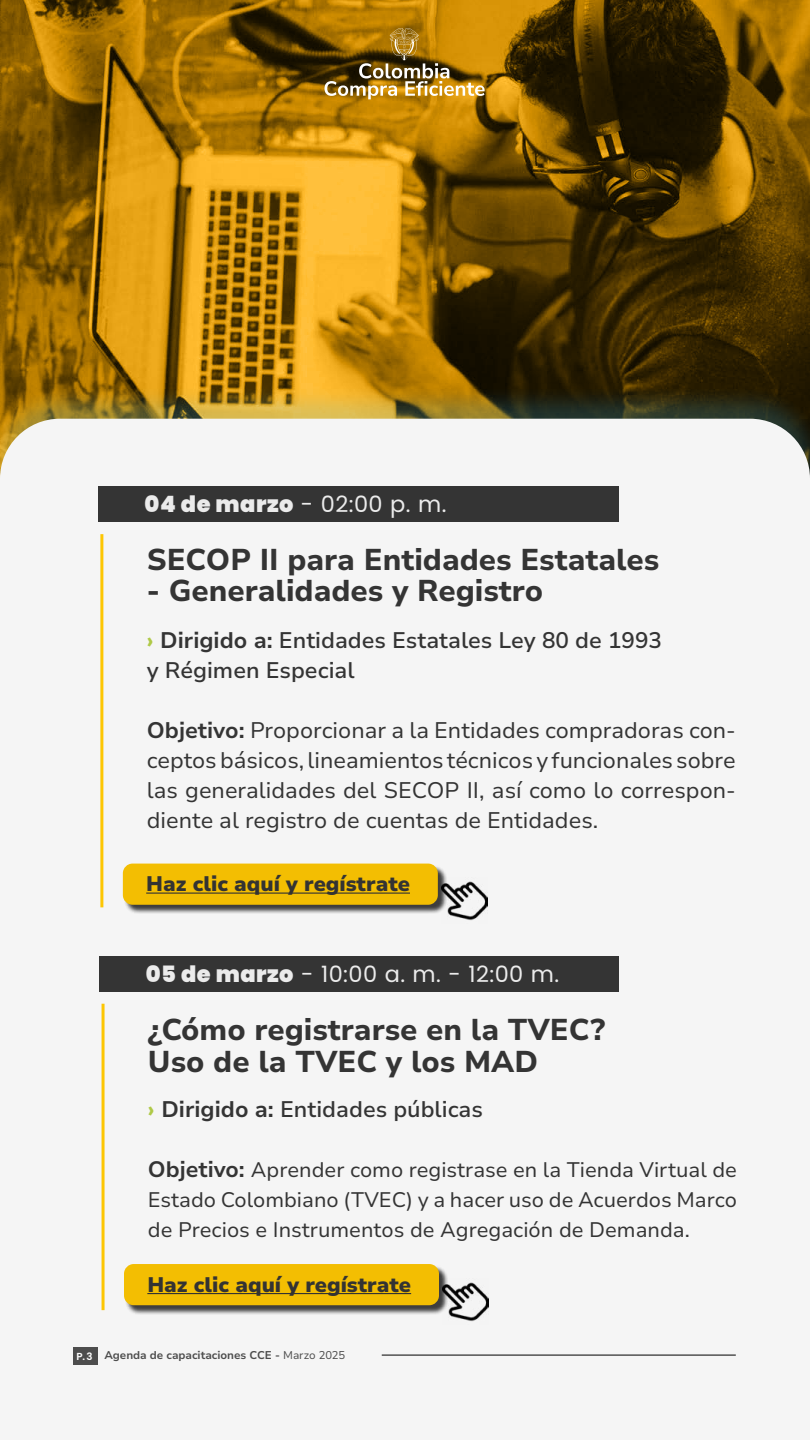
<style>
.page{position:relative;width:810px;height:1440px;background:#fff}
.page>*{position:absolute;margin:0;border:0;box-sizing:border-box;transform-origin:0 0}
.Titulo_txt_corrido{font:800 30px "Nunito Sans 10 pt";color:#343434}
.Txt_corrido{font:22.5px/30px "Nunito Sans 10 pt";color:#343434;text-align:justify}
.Txt_corrido-2{font:600 22.5px "Nunito Sans 10 pt";color:#343434}
.Numeros{font:22.5px "Poppins";letter-spacing:.02em;color:#ebebeb}
.Txt_corrido-3{font:21px/30px "Nunito Sans 10 pt";color:#343434;text-align:justify}
.Txt_corrido-4{font:900 21px "Nunito Sans 10 pt";color:#333}
.t1{font:700 11.25px "Nunito Sans 10 pt";letter-spacing:-.005em;color:#4d4d4d}
.s1{font-weight:900}
.s2{font-weight:800;color:#afc947}
.s3{font-weight:700}
.s4{font-weight:700;font-size:22.27px}
.s5{font-family:"Poppins";font-weight:600;font-size:10.2px;color:#fff}
.s6{font-weight:400}
</style>
<div class="page">
<svg style="left:0;top:0;width:810px;height:385px;background:#855c06"></svg>
<div style="left:0;top:385px;width:810px;height:1055px;background:#49c6f4;opacity:.2"></div>
<div style="left:0;top:419px;width:810px;height:1021px;background:#f5f5f5"></div>
<div style="left:73px;top:1347px;width:25px;height:17px;background:#4d4d4d"></div>
<hr style="left:382px;top:1355px;width:354px;height:1px;background:#000">
<svg style="left:324px;top:28px;width:161px;height:71px;background:#a07824"></svg>
<div style="left:98px;top:486px;width:521px;height:36px;background:#343434"></div>
<div style="left:99px;top:956px;width:520px;height:36px;background:#343434"></div>
<hr style="left:100px;top:534px;width:3px;height:373px;background:#fdc603">
<hr style="left:102px;top:1004px;width:3px;height:306px;background:#fdc603">
<div style="left:120px;top:848px;width:390px;height:85px;background:#f5f5f5"></div>
<svg style="left:119px;top:846px;width:381px;height:78px"></svg>
<div style="left:119px;top:1249px;width:390px;height:85px;background:#f5f5f5"></div>
<svg style="left:118px;top:1247px;width:382px;height:77px"></svg>
<p class="Numeros" style="left:145px;top:492px;width:303px"><span class="s1">04 de marzo</span> - 02:00 p. m.</p>
<p class="Titulo_txt_corrido" style="left:147px;top:538px;width:514px">SECOP II para Entidades Estatales</p>
<p class="Titulo_txt_corrido" style="left:147px;top:569px;width:398px">- Generalidades y Registro</p>
<p class="Txt_corrido-2" style="left:147px;top:624px;width:517px"><span class="s2">›</span> <span class="s3">Dirigido a:</span> Entidades Estatales Ley 80 de 1993</p>
<p class="Txt_corrido-2" style="left:147px;top:654px;width:209px">y Régimen Especial</p>
<p class="Txt_corrido" style="left:147px;top:714px;width:591px"><span class="s3">Objetivo:</span> Proporcionar a la Entidades compradoras con&shy;ceptos básicos, lineamientos técnicos y funcionales sobre las generalidades del SECOP II, así como lo correspon&shy;diente al registro de cuentas de Entidades.</p>
<p class="Txt_corrido-4" style="left:146px;top:869px;width:265px">Haz clic aquí y regístrate</p>
<p class="Numeros" style="left:146px;top:961px;width:415px"><span class="s1">05 de marzo</span> - 10:00 a. m. - 12:00 m.</p>
<p class="Titulo_txt_corrido" style="left:148px;top:1008px;width:459px">¿Cómo registrarse en la TVEC?</p>
<p class="Titulo_txt_corrido" style="left:148px;top:1040px;width:392px">Uso de la TVEC y los MAD</p>
<p class="Txt_corrido-2" style="left:148px;top:1094px;width:337px"><span class="s2">›</span> <span class="s3">Dirigido a:</span> Entidades públicas</p>
<p class="Txt_corrido-3" style="left:148px;top:1154px;width:591px"><span class="s4">Objetivo:</span> Aprender como registrase en la Tienda Virtual de Estado Colombiano (TVEC) y a hacer uso de Acuerdos Marco de Precios e Instrumentos de Agregación de Demanda.</p>
<p class="Txt_corrido-4" style="left:147px;top:1269px;width:265px">Haz clic aquí y regístrate</p>
<p class="t1" style="left:77px;top:1347px;width:270px"><span class="s5">P.3</span> Agenda de capacitaciones CCE - <span class="s6">Marzo 2025</span></p>
</div>
